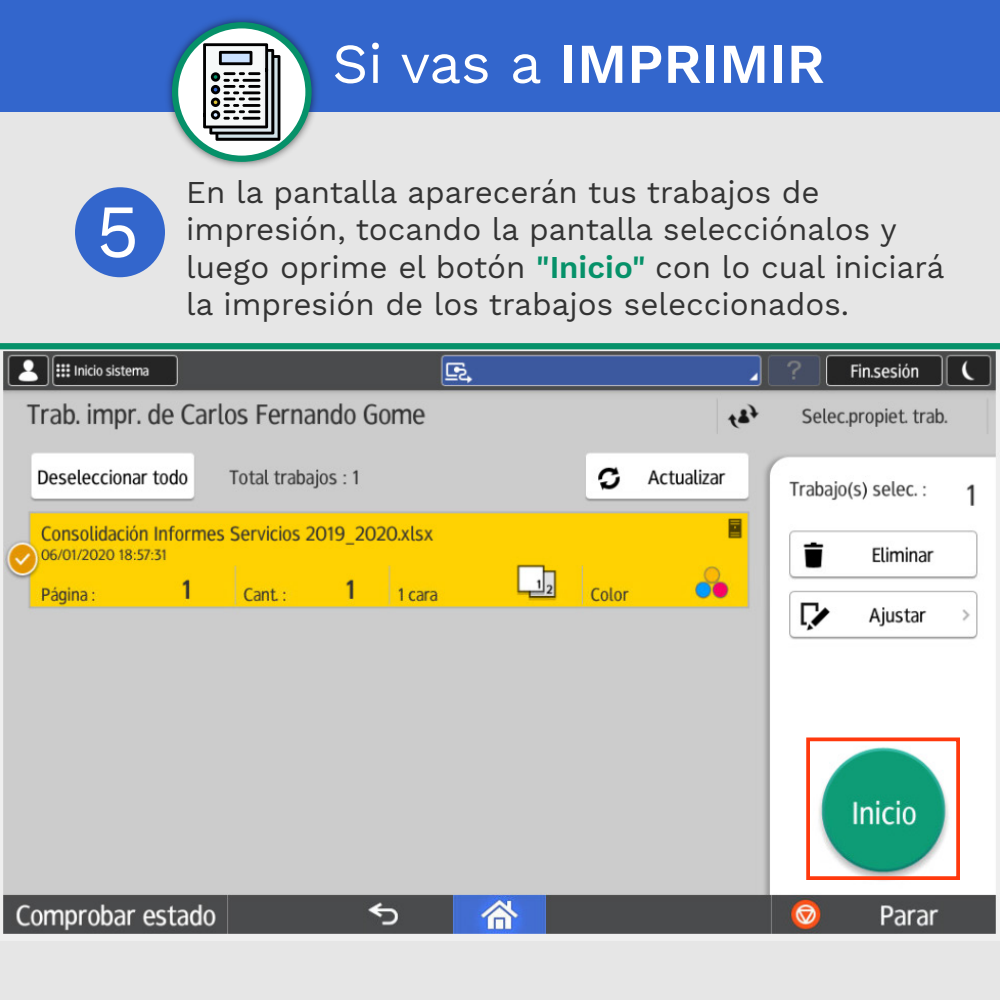
<style>
.page{position:relative;width:1000px;height:1000px;background:#e6e6e6}
.page>*{position:absolute;margin:0;border:0;box-sizing:border-box;transform-origin:0 0}
.t1{font:75px "Work Sans";color:#fff}
.t2{font:600 56.25px "Work Sans";color:#fff}
.t3{font:31.25px/37.5px "Work Sans";color:#333}
.s1{font-weight:400}
.s2{font-weight:600;color:#069169}
</style>
<div class="page">
<img style="left:0;top:349px;width:1000px;height:585px">
<div style="left:0;top:0;width:1000px;height:111px;background:#36c"></div>
<img style="left:160px;top:17px;width:164px;height:150px">
<svg style="left:175px;top:25px;width:134px;height:134px;background:#d6ece5"></svg>
<div style="left:172px;top:22px;width:140px;height:140px;border:6px solid #069169;border-radius:50%"></div>
<svg style="left:203px;top:43px;width:77px;height:98px;background:#94989a"></svg>
<div style="left:0;top:343px;width:1000px;height:6px;background:#069169"></div>
<div style="left:75px;top:187px;width:90px;height:90px;background:#36c;border-radius:50%"></div>
<div style="left:806px;top:738px;width:154px;height:142px;border:4px solid #ff390d"></div>
<h1 class="t1" style="left:96px;top:187px;width:45px">5</h1>
<h2 class="t2" style="left:332px;top:31px;width:494px"><span class="s1">Si vas a</span> IMPRIMIR</h2>
<p class="t3" style="left:186px;top:175px;width:760px">En la pantalla aparecerán tus trabajos de impresión, tocando la pantalla selecciónalos y luego oprime el botón <span class="s2">"Inicio"</span> con lo cual iniciará la impresión de los trabajos seleccionados.</p>
</div>
